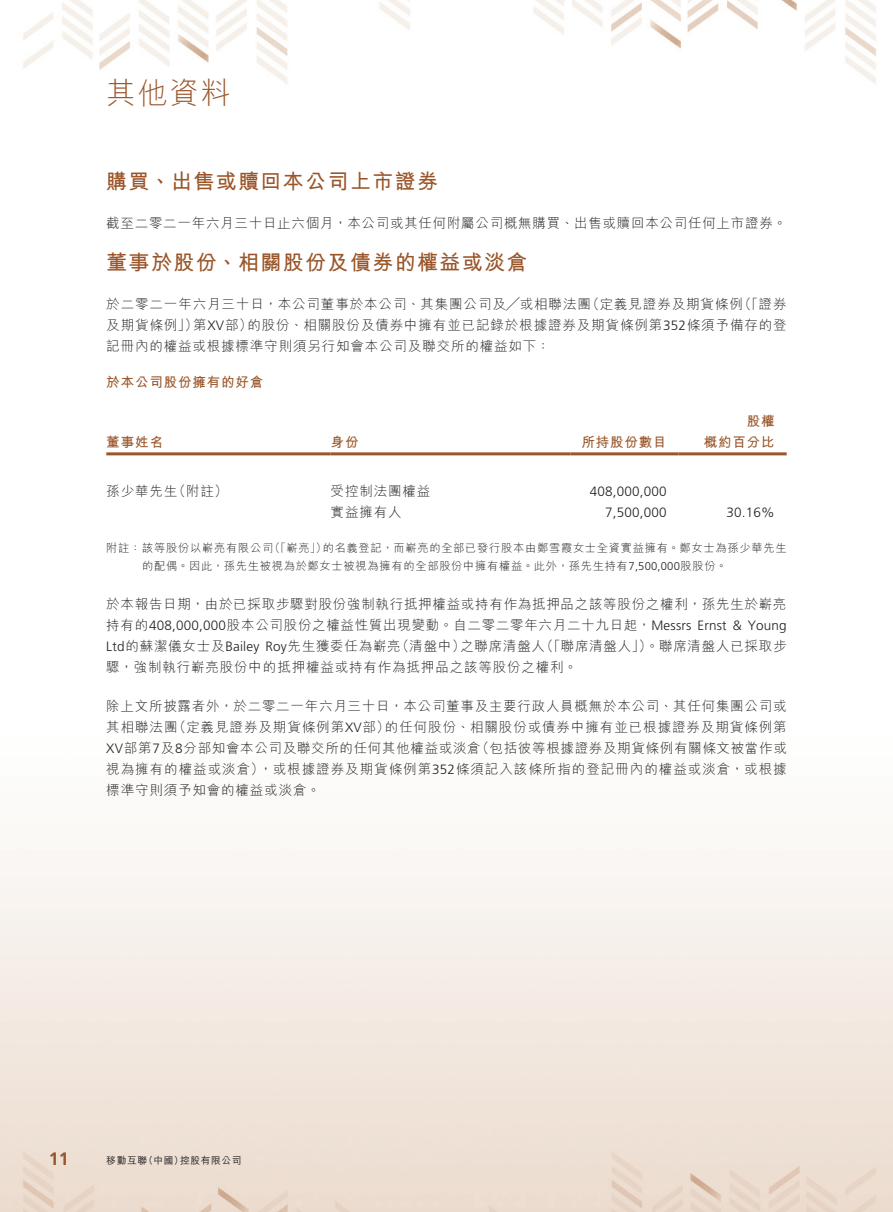
<style>
.page{position:relative;width:893px;height:1212px;background:#fff}
.page>*{position:absolute;margin:0;border:0;box-sizing:border-box;transform-origin:0 0}
.t1{font:300 30px "M Hei HK";color:#9a5529}
._03_H1{font:700 21px "M Hei HK";letter-spacing:.065em;color:#9a5529}
.t2{font:700 18px "Frutiger LT Std";color:#9a5529}
._01_Body_Text{font:300 13.5px/21px "M Hei HK";letter-spacing:.055em;color:#231f20}
._01_Body_Text-2{font:300 13.5px/21px "M Hei HK";letter-spacing:.075em;color:#231f20}
._01_Body_Text-3{font:300 13.5px "Frutiger LT Std";letter-spacing:.015em;color:#231f20}
._15_Table_Stub{font:300 13.5px "M Hei HK";letter-spacing:.065em;color:#231f20}
._01_Body_Text-4{font:700 13.5px/21px "M Hei HK";letter-spacing:.065em;color:#9a5529;text-align:right}
._04___H2{font:700 13.5px "M Hei HK";letter-spacing:.065em;color:#9a5529}
._21_IN0__Note{font:300 11.25px/18px "M Hei HK";letter-spacing:.065em;color:#231f20}
.t3{font:500 9.75px "M Hei HK";letter-spacing:.065em;color:#231f20}
.s1{font-family:"Frutiger LT Std"}
</style>
<div class="page">
<hr style="left:106px;top:452px;width:225px;height:3px;background:#9a5529">
<hr style="left:331px;top:452px;width:240px;height:3px;background:#9a5529">
<hr style="left:571px;top:452px;width:108px;height:3px;background:#9a5529">
<hr style="left:679px;top:452px;width:108px;height:3px;background:#9a5529">
<h1 class="t1" style="left:106px;top:72px;width:126px">其他資料</h1>
<p class="_03_H1" style="left:106px;top:166px;width:333px">購買、出售或贖回本公司上市證券</p>
<p class="_01_Body_Text" style="left:106px;top:212px;width:682px">截至二零二一年六月三十日止六個月，本公司或其任何附屬公司概無購買、出售或贖回本公司任何上市證券。</p>
<p class="_03_H1" style="left:106px;top:247px;width:423px">董事於股份、相關股份及債券的權益或淡倉</p>
<p class="_01_Body_Text" style="left:738px;top:293px;width:50px">（「證券</p>
<p class="_01_Body_Text" style="left:247px;top:293px;width:541px;text-indent:-141px">於二零二一年六月三十日，本公司董事於本公司、其集團公司及╱或相聯法團<br>的股份、相關股份及債券中擁有並已記錄於根據證券及期貨條例第<span class="s1">352</span>條須予備存的登</p>
<p class="_01_Body_Text" style="left:586px;top:293px;width:158px">（定義見證券及期貨條例</p>
<p class="_01_Body_Text" style="left:106px;top:314px;width:445px">及期貨條例」）<br>記冊內的權益或根據標準守則須另行知會本公司及聯交所的權益如下：</p>
<p class="_04___H2" style="left:106px;top:372px;width:159px">於本公司股份擁有的好倉</p>
<p class="_01_Body_Text" style="left:193px;top:314px;width:61px">第<span class="s1">XV</span>部）</p>
<p class="_01_Body_Text-4" style="left:106px;top:430px;width:58px">董事姓名</p>
<p class="_01_Body_Text-4" style="left:331px;top:430px;width:29px">身份</p>
<p class="_01_Body_Text-4" style="left:581px;top:430px;width:87px">所持股份數目</p>
<p class="_01_Body_Text-4" style="left:704px;top:409px;width:72px">股權<br>概約百分比</p>
<p class="_15_Table_Stub" style="left:172px;top:481px;width:57px">（附註）</p>
<p class="_15_Table_Stub" style="left:106px;top:481px;width:72px">孫少華先生</p>
<p class="_15_Table_Stub" style="left:331px;top:481px;width:101px">受控制法團權益</p>
<p class="_01_Body_Text-3" style="left:590px;top:483px;width:78px">408,000,000</p>
<p class="_15_Table_Stub" style="left:331px;top:502px;width:72px">實益擁有人</p>
<p class="_21_IN0__Note" style="left:323px;top:538px;width:465px">的名義登記，而嶄亮的全部已發行股本由鄭雪霞女士全資實益擁有。鄭女士為孫少華先生</p>
<p class="_01_Body_Text-3" style="left:726px;top:504px;width:50px">30.16%</p>
<p class="_01_Body_Text-3" style="left:605px;top:504px;width:63px">7,500,000</p>
<p class="_21_IN0__Note" style="left:269px;top:538px;width:59px">（「嶄亮」）</p>
<p class="_21_IN0__Note" style="left:142px;top:538px;width:586px;text-indent:-36px">附註：該等股份以嶄亮有限公司<br>的配偶。因此，孫先生被視為於鄭女士被視為擁有的全部股份中擁有權益。此外，孫先生持有<span class="s1">7,500,000</span>股股份。</p>
<p class="_01_Body_Text" style="left:106px;top:592px;width:682px;text-align:right">於本報告日期，由於已採取步驟對股份強制執行抵押權益或持有作為抵押品之該等股份之權利，孫先生於嶄亮持有的<span class="s1">408,000,000</span>股本公司股份之權益性質出現變動。自二零二零年六月二十九日起，<span class="s1">Messrs Ernst &amp; Young</span>（「聯席清盤人」）。聯席清盤人已採取步</p>
<p class="_01_Body_Text" style="left:396px;top:634px;width:71px">（清盤中）</p>
<p class="_01_Body_Text" style="left:106px;top:634px;width:473px"><span class="s1">Ltd</span>的蘇潔儀女士及<span class="s1">Bailey Roy</span>先生獲委任為嶄亮<br>驟，強制執行嶄亮股份中的抵押權益或持有作為抵押品之該等股份之權利。</p>
<p class="_01_Body_Text" style="left:106px;top:694px;width:682px;text-align:right">除上文所披露者外，於二零二一年六月三十日，本公司董事及主要行政人員概無於本公司、其任何集團公司或的任何股份、相關股份或債券中擁有並已根據證券及期貨條例第</p>
<p class="_01_Body_Text" style="left:460px;top:634px;width:86px">之聯席清盤人</p>
<p class="_01_Body_Text" style="left:173px;top:715px;width:219px">（定義見證券及期貨條例第<span class="s1">XV</span>部）</p>
<p class="_01_Body_Text" style="left:106px;top:715px;width:73px">其相聯法團</p>
<p class="_01_Body_Text" style="left:476px;top:736px;width:312px">（包括彼等根據證券及期貨條例有關條文被當作或</p>
<p class="_01_Body_Text-2" style="left:259px;top:736px;width:529px;text-indent:-153px"><span class="s1">XV</span>部第<span class="s1">7</span>及<span class="s1">8</span>分部知會本公司及聯交所的任何其他權益或淡倉<br>，或根據證券及期貨條例第<span class="s1">352</span>條須記入該條所指的登記冊內的權益或淡倉，或根據</p>
<p class="_01_Body_Text" style="left:106px;top:757px;width:215px">視為擁有的權益或淡倉）<br>標準守則須予知會的權益或淡倉。</p>
<h3 class="t2" style="left:49px;top:1148px;width:22px">11</h3>
<p class="t3" style="left:180px;top:1154px;width:63px">控股有限公司</p>
<p class="t3" style="left:106px;top:1154px;width:42px">移動互聯</p>
<p class="t3" style="left:144px;top:1154px;width:41px">（中國）</p>
</div>
